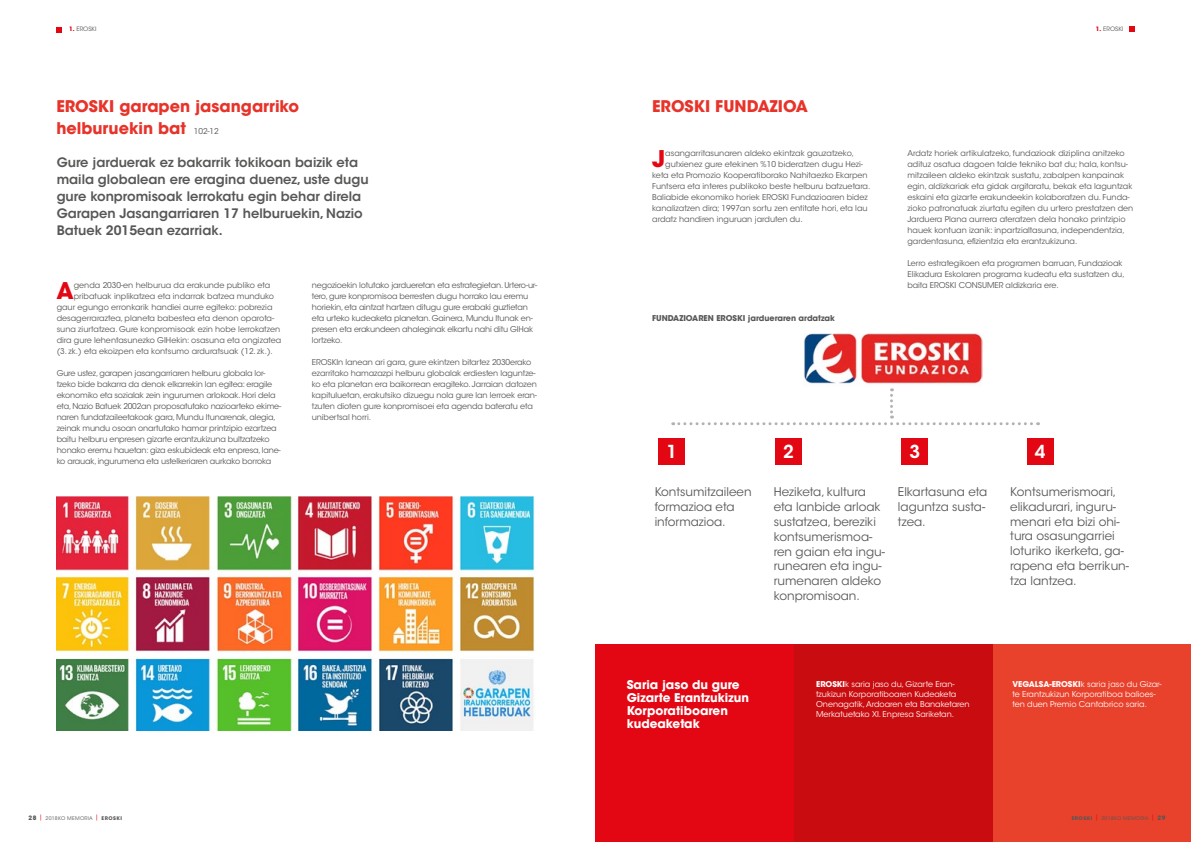
<style>
.page{position:relative;width:1191px;height:842px;background:#fff}
.page>*{position:absolute;margin:0;border:0;box-sizing:border-box;transform-origin:0 0}
.t1{font:700 22.9px "ITC Avant Garde Std";color:#e30613}
.t2{font:600 17.8px "ITC Avant Garde Std";color:#fff}
.t3{font:700 16px/22px "ITC Avant Garde Std";color:#e7332a}
.t4{font:600 13px/17px "ITC Avant Garde Std";color:#575756}
.t5{font:700 12px/13px "ITC Avant Garde Std";color:#fff}
.t6{font:11.9px/14.9px "ITC Avant Garde Std";color:#575756}
.t7{font:8px/11px "ITC Avant Garde Std";letter-spacing:-.01em;color:#575756}
.t8{font:8px/10px "ITC Avant Garde Std";color:#fff}
.t9{font:700 8px "ITC Avant Garde Std";color:#575756}
.t10{font:6px "ITC Avant Garde Std";color:#575756}
.t11{font:5px "ITC Avant Garde Std";letter-spacing:.05em;color:#575756}
.s1{font-weight:700;color:#e30613}
.s2{font-weight:700}
.s3{font-weight:700;font-size:6px}
</style>
<div class="page">
<img style="left:57px;top:497px;width:478px;height:233px">
<div style="left:992px;top:644px;width:199px;height:198px;background:#e8412c"></div>
<div style="left:595px;top:644px;width:199px;height:198px;background:#e30613"></div>
<div style="left:794px;top:644px;width:198px;height:198px;background:#c90c0f"></div>
<svg style="left:57px;top:27px;width:5px;height:5px"></svg>
<svg style="left:1129px;top:27px;width:5px;height:5px"></svg>
<div style="left:658px;top:438px;width:27px;height:27px;background:#e30613"></div>
<div style="left:900px;top:438px;width:27px;height:27px;background:#e30613"></div>
<div style="left:775px;top:438px;width:27px;height:27px;background:#e30613"></div>
<div style="left:1026px;top:438px;width:27px;height:27px;background:#e30613"></div>
<svg style="left:673px;top:338px;width:365px;height:87px"></svg>
<img style="left:804px;top:333px;width:178px;height:54px">
<p class="t10" style="left:69px;top:26px;width:29px"><span class="s1">1.</span> EROSKI</p>
<p class="t10" style="left:1096px;top:26px;width:29px"><span class="s1">1.</span> EROSKI</p>
<h3 class="t3" style="left:56px;top:95px;width:244px">EROSKI garapen jasangarriko helburuekin bat</h3>
<h3 class="t4" style="left:57px;top:153px;width:313px">Gure jarduerak ez bakarrik tokikoan baizik eta maila globalean ere eragina duenez, uste dugu gure konpromisoak lerrokatu egin behar direla Garapen Jasangarriaren 17 helburuekin, Nazio Batuek 2015ean ezarriak.</h3>
<p class="t7" style="left:194px;top:126px;width:26px">102-12</p>
<h1 class="t1" style="left:56px;top:275px;width:19px">A</h1>
<p class="t7" style="left:74px;top:279px;width:198px">genda 2030-en helburua da erakunde publiko eta</p>
<p class="t7" style="left:74px;top:290px;width:202px">pribatuak inplikatzea eta indarrak batzea munduko</p>
<p class="t7" style="left:57px;top:301px;width:217px">gaur egungo erronkarik handiei aurre egiteko: pobrezia</p>
<p class="t7" style="left:57px;top:312px;width:219px">desagerraraztea, planeta babestea eta denon oparota-</p>
<p class="t7" style="left:57px;top:323px;width:225px">suna ziurtatzea. Gure konpromisoak ezin hobe lerrokatzen</p>
<p class="t7" style="left:57px;top:334px;width:226px">dira gure lehentasunezko GIHekin: osasuna eta ongizatea</p>
<p class="t7" style="left:57px;top:345px;width:218px">(3. zk.) eta ekoizpen eta kontsumo arduratsuak (12. zk.).</p>
<p class="t7" style="left:57px;top:367px;width:226px">Gure ustez, garapen jasangarriaren helburu globala lor&shy;tzeko bide bakarra da denok elkarrekin lan egitea: eragile ekonomiko eta sozialak zein ingurumen arlokoak. Hori dela eta, Nazio Batuek 2002an proposatutako nazioarteko ekime&shy;naren fundatzaileetakoak gara, Mundu Itunarenak, alegia, zeinak mundu osoan onartutako hamar printzipio ezartzea baitu helburu enpresen gizarte erantzukizuna bultzatzeko honako eremu hauetan: giza eskubideak eta enpresa, lane&shy;ko arauak, ingurumena eta ustelkeriaren aurkako borroka</p>
<p class="t7" style="left:312px;top:279px;width:227px">negozioekin lotutako jardueretan eta estrategietan. Urtero-ur&shy;tero, gure konpromisoa berresten dugu horrako lau eremu horiekin, eta aintzat hartzen ditugu gure erabaki guztietan eta urteko kudeaketa planetan. Gainera, Mundu Itunak en&shy;presen eta erakundeen ahaleginak elkartu nahi ditu GIHak lortzeko.</p>
<p class="t7" style="left:312px;top:356px;width:227px">EROSKIn lanean ari gara, gure ekintzen bitartez 2030erako ezarritako hamazazpi helburu globalak erdiesten laguntze&shy;ko eta planetan era baikorrean eragiteko. Jarraian datozen kapituluetan, erakutsiko dizuegu nola gure lan lerroek eran&shy;tzuten dioten gure konpromisoei eta agenda bateratu eta unibertsal horri.</p>
<h3 class="t3" style="left:652px;top:95px;width:157px">EROSKI FUNDAZIOA</h3>
<h1 class="t1" style="left:652px;top:143px;width:15px">J</h1>
<p class="t7" style="left:665px;top:147px;width:190px">asangarritasunaren aldeko ekintzak gauzatzeko,</p>
<p class="t7" style="left:665px;top:158px;width:199px">gutxienez gure etekinen %10 bideratzen dugu Hezi-</p>
<p class="t7" style="left:652px;top:169px;width:217px">keta eta Promozio Kooperatiborako Nahitaezko Ekarpen</p>
<p class="t7" style="left:652px;top:180px;width:220px">Funtsera eta interes publikoko beste helburu batzuetara.</p>
<p class="t7" style="left:652px;top:191px;width:217px">Baliabide ekonomiko horiek EROSKI Fundazioaren bidez</p>
<p class="t7" style="left:652px;top:202px;width:217px">kanalizatzen dira; 1997an sortu zen entitate hori, eta lau</p>
<p class="t7" style="left:652px;top:213px;width:152px">ardatz handiren inguruan jarduten du.</p>
<p class="t9" style="left:652px;top:313px;width:184px">FUNDAZIOAREN EROSKI jardueraren ardatzak</p>
<p class="t7" style="left:907px;top:147px;width:227px">Ardatz horiek artikulatzeko, fundazioak diziplina anitzeko adituz osatua dagoen talde tekniko bat du; hala, kontsu&shy;mitzaileen aldeko ekintzak sustatu, zabalpen kanpainak egin, aldizkariak eta gidak argitaratu, bekak eta laguntzak eskaini eta gizarte erakundeekin kolaboratzen du. Funda&shy;zioko patronatuak ziurtatu egiten du urtero prestatzen den Jarduera Plana aurrera ateratzen dela honako printzipio hauek kontuan izanik: inpartzialtasuna, independentzia, gardentasuna, efizientzia eta erantzukizuna.</p>
<p class="t7" style="left:907px;top:257px;width:219px">Lerro estrategikoen eta programen barruan, Fundazioak<br>Elikadura Eskolaren programa kudeatu eta sustatzen du, baita EROSKI CONSUMER aldizkaria ere.</p>
<h2 class="t2" style="left:666px;top:440px;width:12px">1</h2>
<h2 class="t2" style="left:783px;top:440px;width:12px">2</h2>
<h2 class="t2" style="left:909px;top:440px;width:12px">3</h2>
<h2 class="t2" style="left:1035px;top:440px;width:12px">4</h2>
<h3 class="t6" style="left:654px;top:484px;width:98px">Kontsumitzaileen formazioa eta informazioa.</h3>
<h3 class="t6" style="left:773px;top:485px;width:113px">Heziketa, kultura eta lanbide arloak sustatzea, bereziki kontsumerismoa&shy;ren gaian eta ingu&shy;runearen eta ingu&shy;rumenaren aldeko konpromisoan.</h3>
<h3 class="t6" style="left:898px;top:484px;width:91px">Elkartasuna eta laguntza susta&shy;tzea.</h3>
<h3 class="t6" style="left:1010px;top:484px;width:120px">Kontsumerismoari, elikadurari, inguru&shy;menari eta bizi ohi&shy;tura osasungarriei loturiko ikerketa, ga&shy;rapena eta berrikun&shy;tza lantzea.</h3>
<h3 class="t5" style="left:626px;top:678px;width:124px">Saria jaso du gure<br>Gizarte Erantzukizun<br>Korporatiboaren kudeaketak</h3>
<p class="t8" style="left:816px;top:679px;width:155px"><span class="s2">EROSKI</span>k saria jaso du, Gizarte Eran&shy;tzukizun Korporatiboaren Kudeaketa Onenagatik, Ardoaren eta Banaketaren Merkatuetako XI. Enpresa Sariketan.</p>
<p class="t8" style="left:1012px;top:679px;width:151px"><span class="s2">VEGALSA-EROSKI</span>k saria jaso du Gizar&shy;te Erantzukizun Korporatiboa balioes&shy;ten duen Premio Cantabrico saria.</p>
<p class="t11" style="left:28px;top:815px;width:95px"><span class="s3">28</span> <sup>|</sup> 2018KO MEMORIA <sup>|</sup> <span class="s2">EROSKI</span></p>
<p class="t11" style="left:1071px;top:815px;width:95px"><span class="s2">EROSKI</span> <sup>|</sup> 2018KO MEMORIA <sup>|</sup> <span class="s3">29</span></p>
</div>
